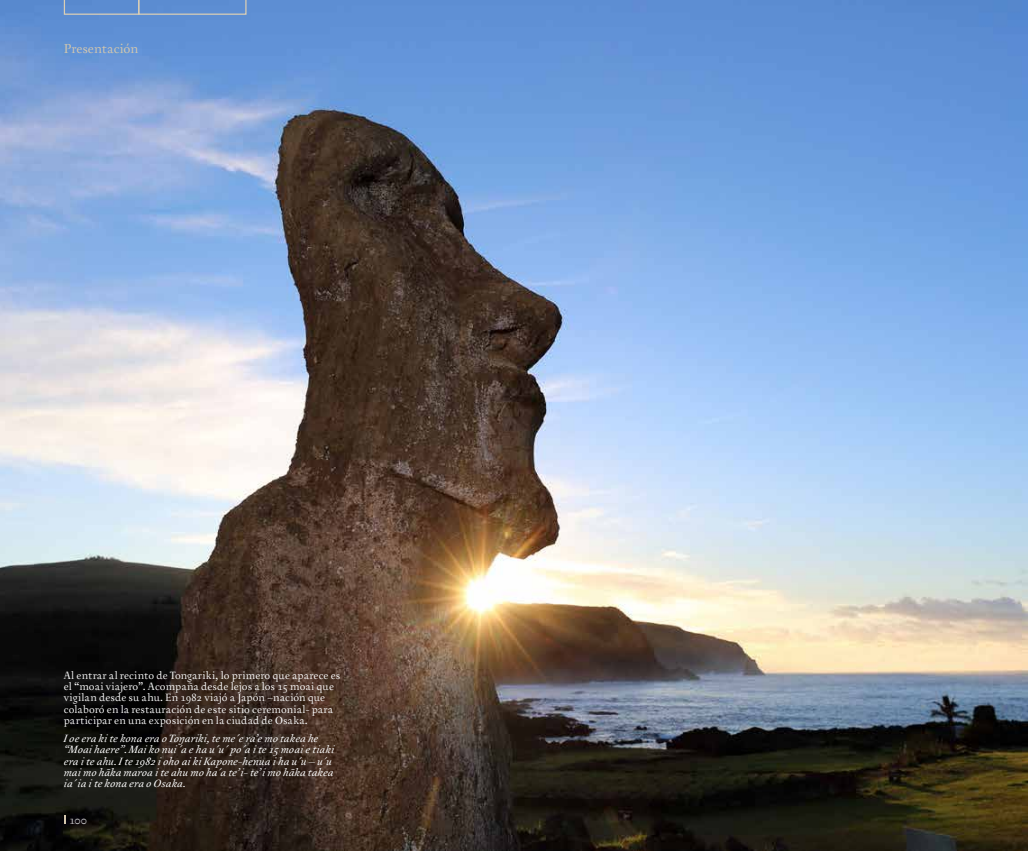
<style>
.page{position:relative;width:1028px;height:851px;background:#fff}
.page>*{position:absolute;margin:0;border:0;box-sizing:border-box;transform-origin:0 0}
.t1{font:13.75px "Australis Pro";color:#d5c8ad}
.t2{font:12.5px "Australis Pro";color:#c7c6c7}
.t3{font:11.25px/11.2px "Australis Pro";letter-spacing:.01em;color:#fff}
.t4{font:italic 11.25px/11.2px "Australis Pro";letter-spacing:.005em;color:#fff;scale:1.1 1}
</style>
<div class="page">
<img style="left:0;top:0;width:1028px;height:850px">
<svg style="left:64px;top:0;width:182px;height:15px;background:#6892ce"></svg>
<svg style="left:64px;top:815px;width:2px;height:8px"></svg>
<p class="t1" style="left:64px;top:41px;width:76px">Presentación</p>
<p class="t3" style="left:64px;top:669px;width:278px">Al entrar al recinto de Tongariki, lo primero que aparece es el “moai viajero”. Acompaña desde lejos a los 15 moai que vigilan desde su ahu. En 1982 viajó a Japón –nación que colaboró en la restauración de este sitio ceremonial- para participar en una exposición en la ciudad de Osaka.</p>
<p class="t4" style="left:64px;top:733px;width:247px">I oe era ki te kona era o Toŋariki, te me´e ra’e mo takea he “Moai haere”. Mai ko nui´a e ha u´u´ po´a i te 15 moai e tiaki era i te ahu. I te 1982 i oho ai ki Kapone-henua i ha u´u – u´u mai mo hāka maroa i te ahu mo ha´a te’i- te’i mo hāka takea ia´ia i te kona era o Osaka.</p>
<p class="t2" style="left:69px;top:812px;width:19px">100</p>
</div>
